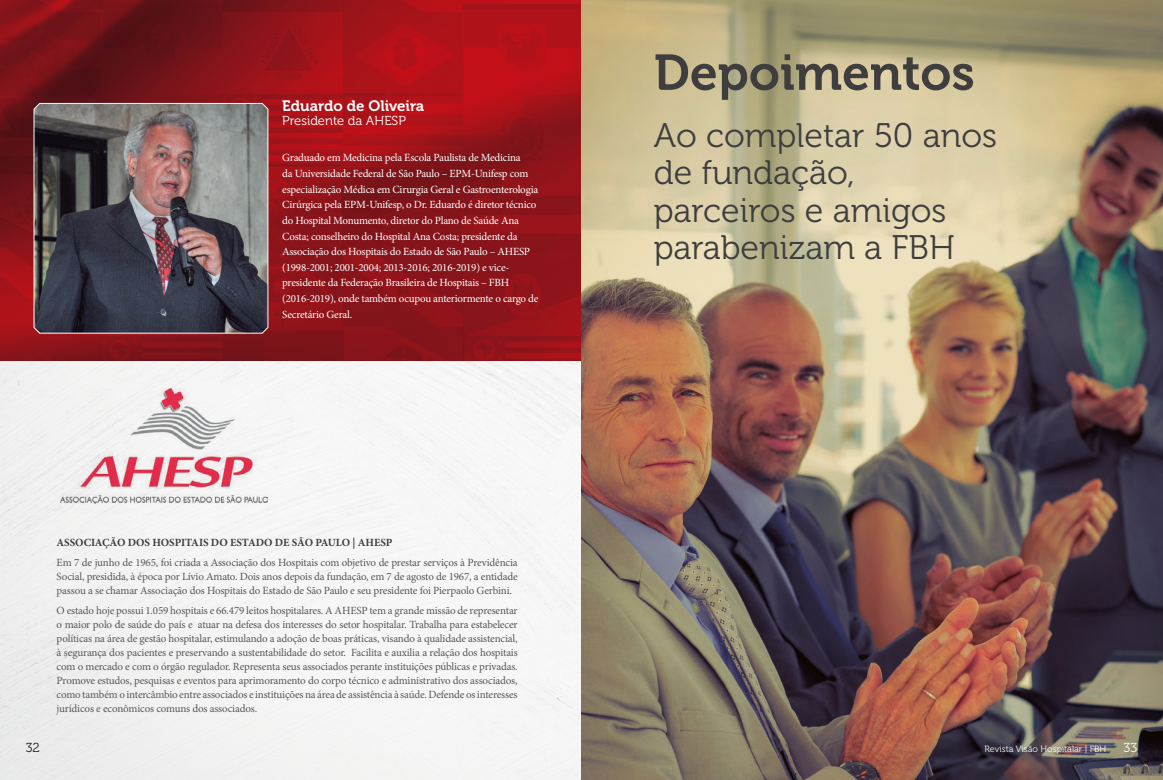
<style>
.page{position:relative;width:1163px;height:780px;background:#fff}
.page>*{position:absolute;margin:0;border:0;box-sizing:border-box;transform-origin:0 0}
.t1{font:50px "Museo 700";color:#3e3e3f}
.t2{font:34px/37.4px "Museo 300";color:#3e3e3f}
.t3{font:15px "Museo 700";color:#fff}
.t4{font:13px "Museo 300";color:#fff}
.t5{font:13px "Museo 300";color:#231f20}
.t6{font:11px/14px "Minion Pro";letter-spacing:-.015em;color:#57585a;text-align:justify}
.t7{font:11px/15.6px "Minion Pro";letter-spacing:-.02em;color:#fff}
.t8{font:700 11px "Minion Pro";letter-spacing:-.005em;color:#3e3e3f}
.t9{font:9px "Museo 300";color:#fff}
</style>
<div class="page">
<div style="left:0;top:360px;width:581px;height:420px;background:#f5f5f5"></div>
<img style="left:61px;top:388px;width:207px;height:116px">
<img style="left:0;top:0;width:581px;height:360px">
<img style="left:33px;top:102px;width:236px;height:232px">
<img style="left:581px;top:0;width:581px;height:780px">
<h3 class="t3" style="left:282px;top:97px;width:143px">Eduardo de Oliveira</h3>
<p class="t4" style="left:282px;top:113px;width:125px">Presidente da AHESP</p>
<p class="t7" style="left:282px;top:150px;width:258px">Graduado em Medicina pela Escola Paulista de Medicina<br>da Universidade Federal de São Paulo – EPM-Unifesp com especialização Médica em Cirurgia Geral e Gastroenterologia Cirúrgica pela EPM-Unifesp, o Dr. Eduardo é diretor técnico do Hospital Monumento, diretor do Plano de Saúde Ana Costa; conselheiro do Hospital Ana Costa; presidente da Associação dos Hospitais do Estado de São Paulo – AHESP (1998-2001; 2001-2004; 2013-2016; 2016-2019) e vice&shy;presidente da Federação Brasileira de Hospitais – FBH (2016-2019), onde também ocupou anteriormente o cargo de Secretário Geral.</p>
<p class="t8" style="left:57px;top:535px;width:337px">ASSOCIAÇÃO DOS HOSPITAIS DO ESTADO DE SÃO PAULO | AHESP</p>
<p class="t6" style="left:57px;top:555px;width:462px">Em 7 de junho de 1965, foi criada a Associação dos Hospitais com objetivo de prestar serviços à Previdência Social, presidida, à época por Lívio Amato. Dois anos depois da fundação, em 7 de agosto de 1967, a entidade passou a se chamar Associação dos Hospitais do Estado de São Paulo e seu presidente foi Pierpaolo Gerbini.</p>
<p class="t6" style="left:57px;top:603px;width:462px">O estado hoje possui 1.059 hospitais e 66.479 leitos hospitalares. A AHESP tem a grande missão de representar o maior polo de saúde do país e atuar na defesa dos interesses do setor hospitalar. Trabalha para estabelecer políticas na área de gestão hospitalar, estimulando a adoção de boas práticas, visando à qualidade assistencial, à segurança dos pacientes e preservando a sustentabilidade do setor. Facilita e auxilia a relação dos hospitais com o mercado e com o órgão regulador. Representa seus associados perante instituições públicas e privadas.<br>Promove estudos, pesquisas e eventos para aprimoramento do corpo técnico e administrativo dos associados, como também o intercâmbio entre associados e instituições na área de assistência à saúde. Defende os interesses jurídicos e econômicos comuns dos associados.</p>
<h1 class="t1" style="left:653px;top:45px;width:322px">Depoimentos</h1>
<h2 class="t2" style="left:653px;top:117px;width:345px">Ao completar 50 anos de fundação, parceiros e amigos parabenizam a FBH</h2>
<p class="t5" style="left:26px;top:740px;width:16px">32</p>
<p class="t9" style="left:984px;top:744px;width:123px">Revista Visão Hospitalar | FBH</p>
<p class="t4" style="left:1123px;top:740px;width:15px">33</p>
</div>
